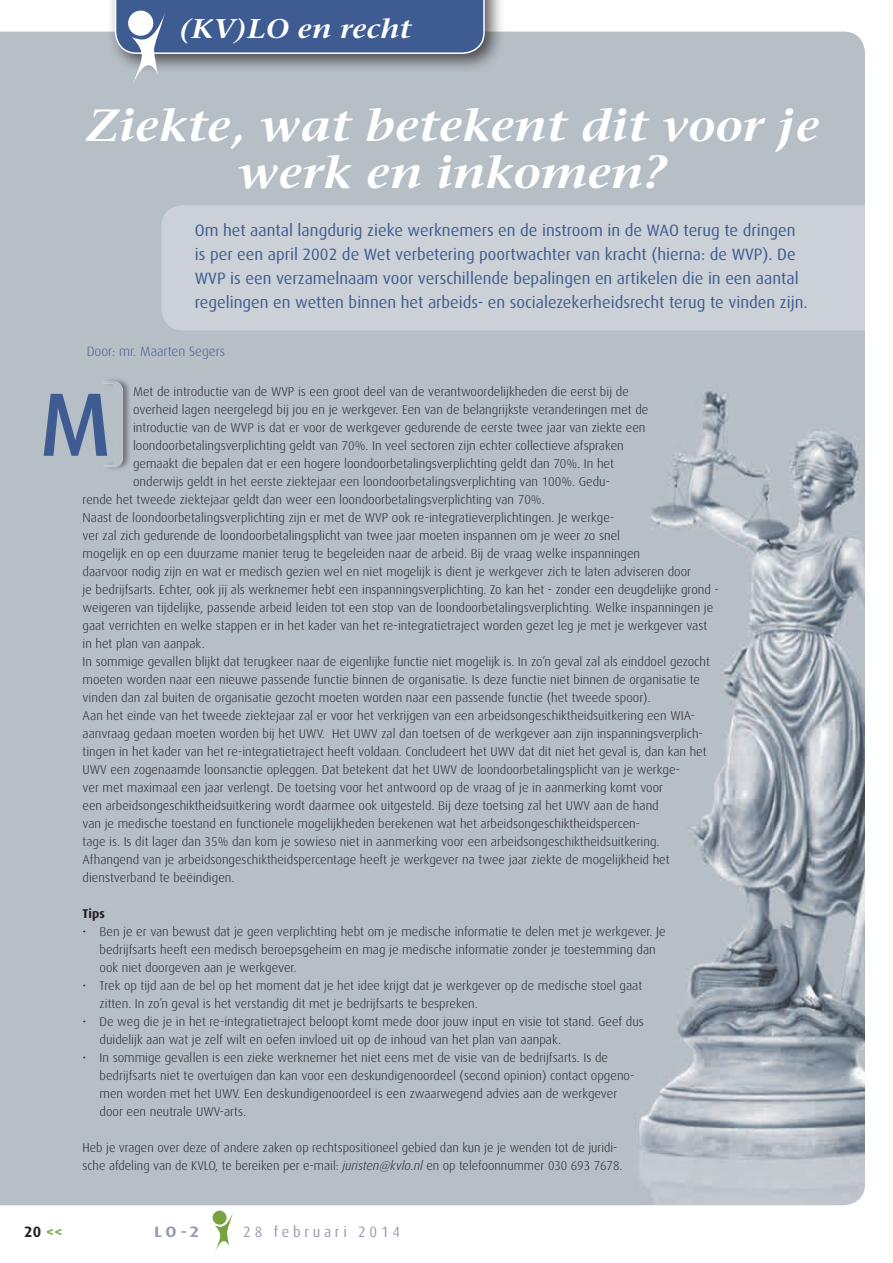
<style>
.page{position:relative;width:893px;height:1263px;background:#fff}
.page>*{position:absolute;margin:0;border:0;box-sizing:border-box;transform-origin:0 0}
.t1{font:500 90px "Dax";color:#3f5c92}
.t2{font:italic 600 45px/46.5px "Stone Serif";color:#fff;text-align:center;scale:1.1 1}
.t3{font:italic 600 27px "Stone Serif";color:#fff;scale:1.1 1}
.t4{font:16.5px/24px "Dax";color:#3f5c92}
.t5{font:15px "Dax";letter-spacing:.26em;color:#959bab;scale:.96 1}
.t6{font:700 15px "Dax";color:#231f20}
.t7{font:700 15px "Dax Wide";color:#959bab}
.t8{font:300 13.5px "Dax";color:#3f5c92}
.t9{font:300 12.75px/18px "Dax";color:#231f20}
.t10{font:700 12.75px "Dax";color:#231f20}
.s1{font-style:italic}
.s2{color:#78a341}
</style>
<div class="page">
<img style="left:0;top:32px;width:865px;height:1173px">
<div style="left:106px;top:0;width:399px;height:74px;background:#231f20;opacity:.75"></div>
<svg style="left:115px;top:0;width:370px;height:85px;background:#6c7fa1"></svg>
<div style="left:103px;top:377px;width:28px;height:95px;background:#231f20;opacity:.45"></div>
<img style="left:104px;top:382px;width:19px;height:85px">
<div style="left:162px;top:205px;width:728px;height:125px;background:#cbd1d6;border-radius:21px"></div>
<div style="left:213px;top:1211px;width:14px;height:14px;background:#78a341;border-radius:50%"></div>
<svg style="left:215px;top:1212px;width:18px;height:39px"></svg>
<h3 class="t3" style="left:179px;top:13px;width:212px">(KV)LO en recht</h3>
<h2 class="t2" style="left:85px;top:103px;width:669px">Ziekte, wat betekent dit voor je werk en inkomen?</h2>
<p class="t4" style="left:195px;top:218px;width:614px">Om het aantal langdurig zieke werknemers en de instroom in de WAO terug te dringen is per een april 2002 de Wet verbetering poortwachter van kracht (hierna: de WVP). De WVP is een verzamelnaam voor verschillende bepalingen en artikelen die in een aantal regelingen en wetten binnen het arbeids- en socialezekerheidsrecht terug te vinden zijn.</p>
<p class="t8" style="left:87px;top:344px;width:140px">Door: mr. Maarten Segers</p>
<h1 class="t1" style="left:40px;top:374px;width:73px">M</h1>
<p class="t9" style="left:133px;top:383px;width:497px">Met de introductie van de WVP is een groot deel van de verantwoordelijkheden die eerst bij de</p>
<p class="t9" style="left:133px;top:401px;width:517px">overheid lagen neergelegd bij jou en je werkgever. Een van de belangrijkste veranderingen met de</p>
<p class="t9" style="left:133px;top:419px;width:514px">introductie van de WVP is dat er voor de werkgever gedurende de eerste twee jaar van ziekte een</p>
<p class="t9" style="left:133px;top:437px;width:492px">loondoorbetalingsverplichting geldt van 70%. I n veel sectoren zijn echter collectieve afspraken</p>
<p class="t9" style="left:133px;top:455px;width:482px">gemaakt die bepalen dat er een hogere loondoorbetalingsverplichting geldt dan 70%. I n het</p>
<p class="t9" style="left:133px;top:473px;width:478px">onderwijs geldt in het eerste ziektejaar een loondoorbetalingsverplichting van 100%. Gedu-</p>
<p class="t9" style="left:83px;top:491px;width:464px">rende het tweede ziektejaar geldt dan weer een loondoorbetalingsverplichting van 70%.</p>
<p class="t9" style="left:83px;top:509px;width:533px">Naast de loondoorbetalingsverplichting zijn er met de WVP ook re-integratieverplichtingen. Je werkge-</p>
<p class="t9" style="left:83px;top:527px;width:539px">ver zal zich gedurende de loondoorbetalingsplicht van twee jaar moeten inspannen om je weer zo snel</p>
<p class="t9" style="left:83px;top:545px;width:559px">mogelijk en op een duurzame manier terug te begeleiden naar de arbeid. Bij de vraag welke inspanningen</p>
<p class="t9" style="left:83px;top:563px;width:610px">daarvoor nodig zijn en wat er medisch gezien wel en niet mogelijk is dient je werkgever zich te laten adviseren door</p>
<p class="t9" style="left:83px;top:581px;width:638px">je bedrijfsarts. Echter, ook jij als werknemer hebt een inspanningsverplichting. Zo kan het - zonder een deugdelijke grond -</p>
<p class="t9" style="left:83px;top:599px;width:632px">weigeren van tijdelijke, passende arbeid leiden tot een stop van de loondoorbetalingsverplichting. Welke inspanningen je</p>
<p class="t9" style="left:83px;top:617px;width:626px">gaat verrichten en welke stappen er in het kader van het re-integratietraject worden gezet leg je met je werkgever vast</p>
<p class="t9" style="left:83px;top:635px;width:124px">in het plan van aanpak.</p>
<p class="t9" style="left:83px;top:653px;width:629px">I n sommige gevallen blijkt dat terugkeer naar de eigenlijke functie niet mogelijk is. I n zo’n geval zal als einddoel gezocht</p>
<p class="t9" style="left:83px;top:671px;width:619px">moeten worden naar een nieuwe passende functie binnen de organisatie. Is deze functie niet binnen de organisatie te</p>
<p class="t9" style="left:83px;top:689px;width:570px">vinden dan zal buiten de organisatie gezocht moeten worden naar een passende functie (het tweede spoor).</p>
<p class="t9" style="left:83px;top:707px;width:614px">Aan het einde van het tweede ziektejaar zal er voor het verkrijgen van een arbeidsongeschiktheidsuitkering een WIA-</p>
<p class="t9" style="left:83px;top:725px;width:622px">aanvraag gedaan moeten worden bij het UWV. Het UWV zal dan toetsen of de werkgever aan zijn inspanningsverplich-</p>
<p class="t9" style="left:83px;top:743px;width:626px">tingen in het kader van het re-integratietraject heeft voldaan. Concludeert het UWV dat dit niet het geval is, dan kan het</p>
<p class="t9" style="left:83px;top:761px;width:599px">UWV een zogenaamde loonsanctie opleggen. Dat betekent dat het UWV de loondoorbetalingsplicht van je werkge-</p>
<p class="t9" style="left:83px;top:779px;width:582px">ver met maximaal een jaar verlengt. De toetsing voor het antwoord op de vraag of je in aanmerking komt voor</p>
<p class="t9" style="left:83px;top:797px;width:578px">een arbeidsongeschiktheidsuitkering wordt daarmee ook uitgesteld. Bij deze toetsing zal het UWV aan de hand</p>
<p class="t9" style="left:83px;top:815px;width:559px">van je medische toestand en functionele mogelijkheden berekenen wat het arbeidsongeschiktheidspercen-</p>
<p class="t9" style="left:83px;top:833px;width:578px">tage is. Is dit lager dan 35% dan kom je sowieso niet in aanmerking voor een arbeidsongeschiktheidsuitkering.</p>
<p class="t9" style="left:83px;top:851px;width:588px">Afhangend van je arbeidsongeschiktheidspercentage heeft je werkgever na twee jaar ziekte de mogelijkheid het</p>
<p class="t9" style="left:83px;top:869px;width:153px">dienstverband te beëindigen.</p>
<p class="t10" style="left:83px;top:906px;width:24px">Tips</p>
<p class="t9" style="left:100px;top:923px;width:567px;text-indent:-17px">• Ben je er van bewust dat je geen verplichting hebt om je medische informatie te delen met je werkgever. Je bedrijfsarts heeft een medisch beroepsgeheim en mag je medische informatie zonder je toestemming dan ook niet doorgeven aan je werkgever.</p>
<p class="t9" style="left:100px;top:977px;width:544px;text-indent:-17px">• Trek op tijd aan de bel op het moment dat je het idee krijgt dat je werkgever op de medische stoel gaat zitten. I n zo’n geval is het verstandig dit met je bedrijfsarts te bespreken.</p>
<p class="t9" style="left:100px;top:1013px;width:546px;text-indent:-17px">• De weg die je in het re-integratietraject beloopt komt mede door jouw input en visie tot stand. Geef dus duidelijk aan wat je zelf wilt en oefen invloed uit op de inhoud van het plan van aanpak.</p>
<p class="t9" style="left:100px;top:1049px;width:536px;text-indent:-17px">• I n sommige gevallen is een zieke werknemer het niet eens met de visie van de bedrijfsarts. Is de bedrijfsarts niet te overtuigen dan kan voor een deskundigenoordeel (second opinion) contact opgeno&shy;men worden met het UWV. Een deskundigenoordeel is een zwaarwegend advies aan de werkgever door een neutrale UWV-arts.</p>
<p class="t9" style="left:83px;top:1139px;width:541px">Heb je vragen over deze of andere zaken op rechtspositioneel gebied dan kun je je wenden tot de juridi&shy;sche afdeling van de KVLO, te bereiken per e-mail: <span class="s1">juristen@kvlo.nl</span> en op telefoonnummer 030 693 7678.</p>
<p class="t6" style="left:24px;top:1224px;width:40px">20 <span class="s2">&lt;&lt;</span></p>
<p class="t7" style="left:154px;top:1223px;width:46px">LO-2</p>
<p class="t5" style="left:243px;top:1223px;width:165px">28 februari 2014</p>
</div>
